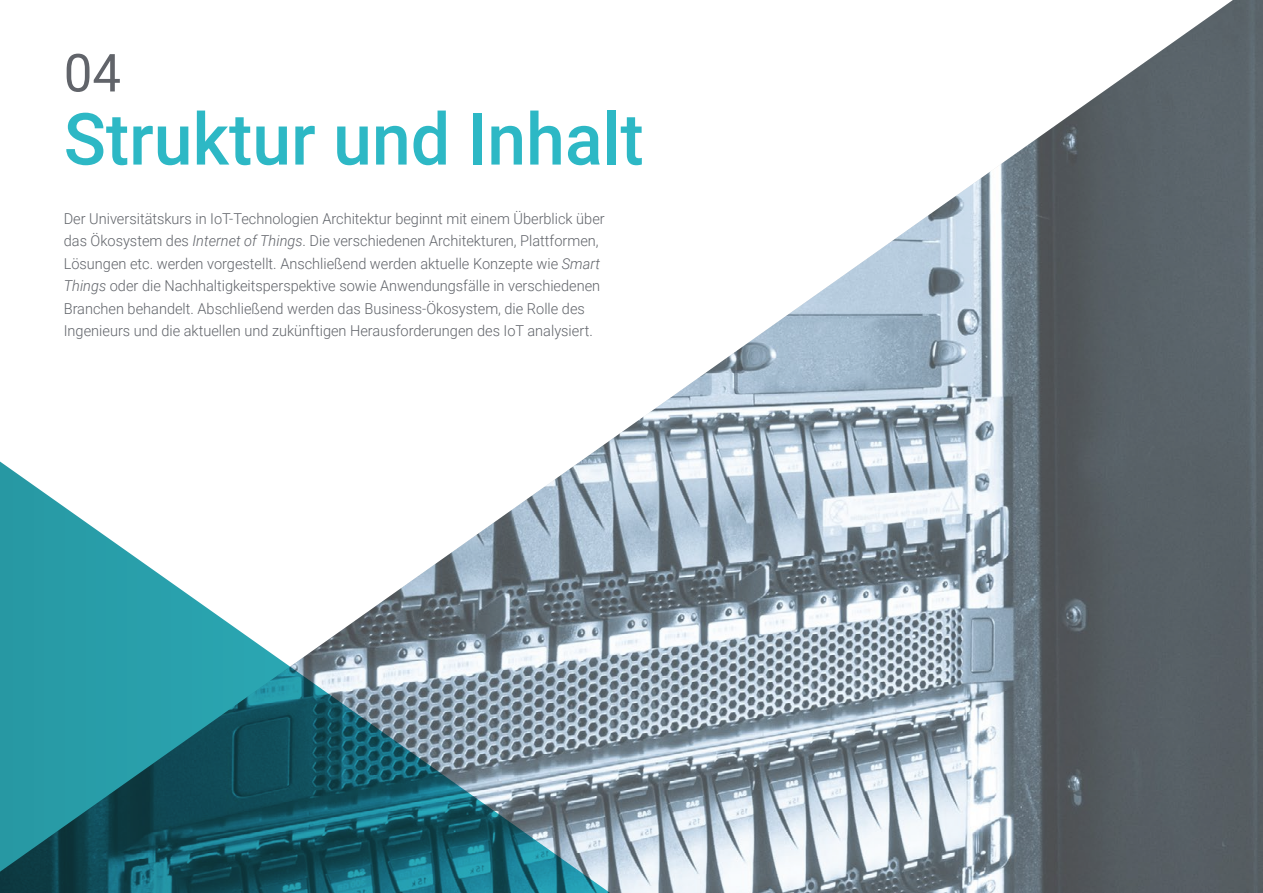
<style>
.page{position:relative;width:1263px;height:893px;background:#fff}
.page>*{position:absolute;margin:0;border:0;box-sizing:border-box;transform-origin:0 0}
.t1{font:500 72px "Roboto";color:#2db8c5}
.t2{font:52.5px "Roboto";color:#61646a}
.t3{font:300 15px/22.5px "Roboto";color:#61646a}
.s1{font-style:italic}
</style>
<div class="page">
<img style="left:602px;top:0;width:661px;height:893px">
<svg style="left:0;top:446px;width:640px;height:447px"></svg>
<h2 class="t2" style="left:64px;top:36px;width:59px">04</h2>
<h1 class="t1" style="left:64px;top:89px;width:581px">Struktur und Inhalt</h1>
<p class="t3" style="left:64px;top:207px;width:542px">Der Universitätskurs in IoT-Technologien Architektur beginnt mit einem Überblick über das Ökosystem des <span class="s1">Internet of Things</span>. Die verschiedenen Architekturen, Plattformen, Lösungen etc. werden vorgestellt. Anschließend werden aktuelle Konzepte wie <span class="s1">Smart Things</span> oder die Nachhaltigkeitsperspektive sowie Anwendungsfälle in verschiedenen Branchen behandelt. Abschließend werden das Business-Ökosystem, die Rolle des Ingenieurs und die aktuellen und zukünftigen Herausforderungen des IoT analysiert.</p>
</div>
